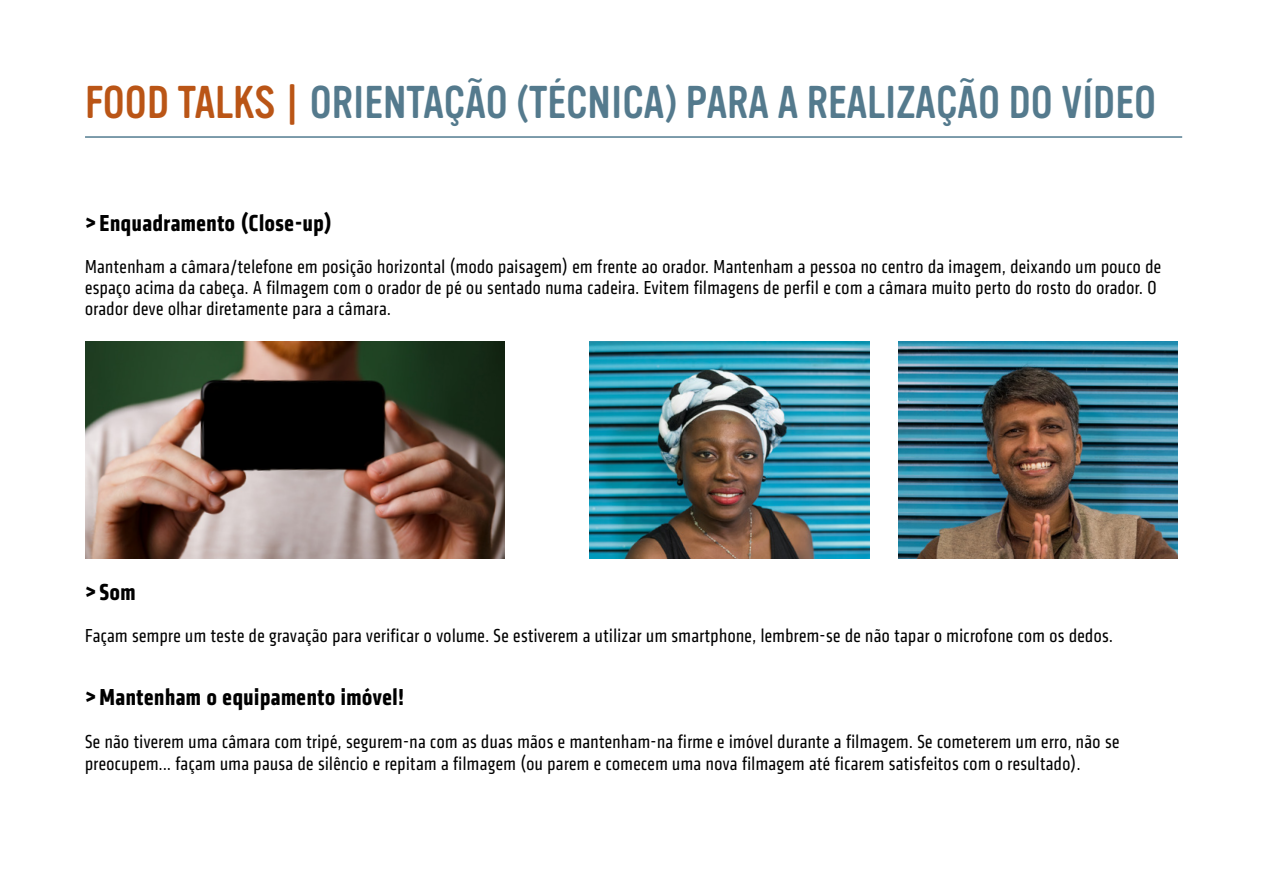
<style>
.page{position:relative;width:1263px;height:893px;background:#fff}
.page>*{position:absolute;margin:0;border:0;box-sizing:border-box;transform-origin:0 0}
.t1{font:45px "Vinyl OT";color:#547a8d}
.t2{font:700 condensed 24px "Klavika CH";letter-spacing:.025em;color:#000}
.t3{font:condensed 19.5px/21px "Klavika CH";letter-spacing:.025em;color:#000}
.s1{color:#ba5516}
</style>
<div class="page">
<hr style="left:85px;top:136px;width:1097px;height:2px;background:#537c90">
<img style="left:85px;top:342px;width:419px;height:216px">
<img style="left:589px;top:342px;width:280px;height:216px">
<img style="left:898px;top:342px;width:280px;height:216px">
<h1 class="t1" style="left:85px;top:78px;width:1072px"><span class="s1">FOOD TALKS |</span> ORIENTAÇÃO (TÉCNICA) PARA A REALIZAÇÃO DO VÍDEO</h1>
<p class="t2" style="left:85px;top:207px;width:248px">&gt; Enquadramento (Close-up)</p>
<p class="t3" style="left:85px;top:256px;width:1077px">Mantenham a câmara/telefone em posição horizontal (modo paisagem) em frente ao orador. Mantenham a pessoa no centro da imagem, deixando um pouco de espaço acima da cabeça. A filmagem com o orador de pé ou sentado numa cadeira. Evitem filmagens de perfil e com a câmara muito perto do rosto do orador. O orador deve olhar diretamente para a câmara.</p>
<p class="t2" style="left:85px;top:576px;width:52px">&gt; Som</p>
<p class="t3" style="left:85px;top:625px;width:1029px">Façam sempre um teste de gravação para verificar o volume. Se estiverem a utilizar um smartphone, lembrem-se de não tapar o microfone com os dedos.</p>
<p class="t2" style="left:85px;top:681px;width:320px">&gt; Mantenham o equipamento imóvel!</p>
<p class="t3" style="left:85px;top:731px;width:1036px;line-height:21.6px">Se não tiverem uma câmara com tripé, segurem-na com as duas mãos e mantenham-na firme e imóvel durante a filmagem. Se cometerem um erro, não se preocupem... façam uma pausa de silêncio e repitam a filmagem (ou parem e comecem uma nova filmagem até ficarem satisfeitos com o resultado).</p>
</div>
